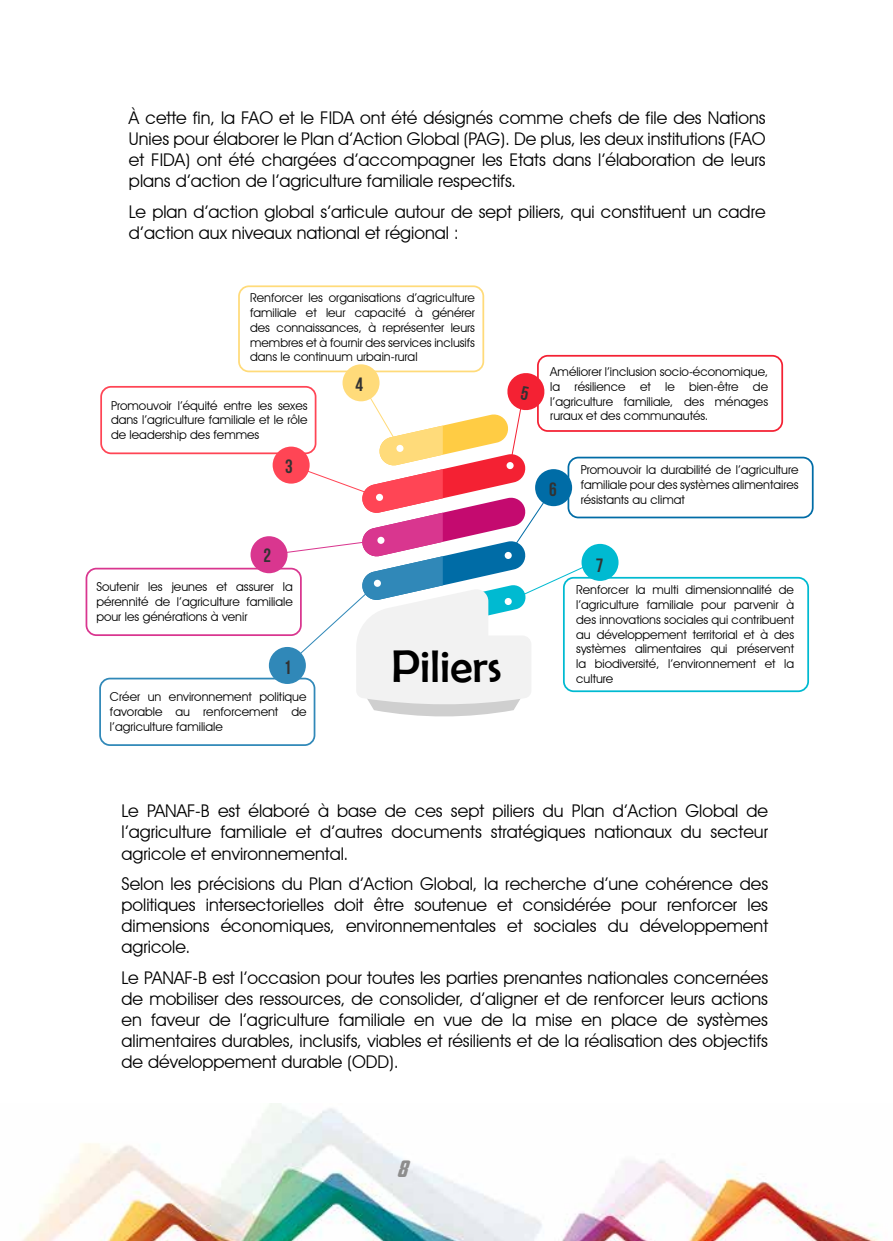
<style>
.page{position:relative;width:893px;height:1241px;background:#fff}
.page>*{position:absolute;margin:0;border:0;box-sizing:border-box;transform-origin:0 0}
.t1{font:45.85px "Berlin Sans FB";color:#000}
.t2{font:22.75px "Avengeance Heroic Avenger Normal";color:#8d8d8d}
.t3{font:700 19.07px "Bebas Neue";color:#323232}
.t4{font:17.5px/21px "Avant Garde IT Cby BT";color:#000;text-align:justify}
.t5{font:12.25px/14.7px "Avant Garde IT Cby BT";color:#000;text-align:justify}
</style>
<div class="page">
<img style="left:23px;top:1103px;width:856px;height:137px">
<svg style="left:343px;top:364px;width:37px;height:37px"></svg>
<div style="left:251px;top:536px;width:37px;height:37px;background:#d9368f;border-radius:50%"></div>
<div style="left:581px;top:544px;width:37px;height:37px;background:#00bad1;border-radius:50%"></div>
<div style="left:99px;top:677px;width:216px;height:68px;border:2px solid #3088b8;border-radius:10px"></div>
<div style="left:86px;top:567px;width:216px;height:69px;border:2px solid #d9368f;border-radius:10px"></div>
<div style="left:100px;top:386px;width:216px;height:68px;border:2px solid #ff4555;border-radius:10px"></div>
<div style="left:537px;top:355px;width:246px;height:77px;border:2px solid #f42133;border-radius:10px"></div>
<div style="left:568px;top:456px;width:246px;height:62px;border:2px solid #006ca6;border-radius:10px"></div>
<div style="left:563px;top:577px;width:246px;height:115px;border:2px solid #00bad1;border-radius:10px"></div>
<div style="left:238px;top:285px;width:246px;height:87px;border:2px solid #ffdb7a;border-radius:10px"></div>
<svg style="left:268px;top:371px;width:329px;height:347px"></svg>
<p class="t4" style="left:129px;top:107px;width:638px">À cette fin, la FAO et le FIDA ont été désignés comme chefs de file des Nations Unies pour élaborer le Plan d’Action Global (PAG). De plus, les deux institutions (FAO et FIDA) ont été chargées d’accompagner les Etats dans l’élaboration de leurs plans d’action de l’agriculture familiale respectifs.</p>
<p class="t4" style="left:129px;top:201px;width:638px">Le plan d’action global s’articule autour de sept piliers, qui constituent un cadre d’action aux niveaux national et régional :</p>
<p class="t5" style="left:250px;top:290px;width:226px">Renforcer les organisations d’agriculture familiale et leur capacité à générer des connaissances, à représenter leurs membres et à fournir des services inclusifs dans le continuum urbain-rural</p>
<p class="t5" style="left:111px;top:398px;width:198px">Promouvoir l’équité entre les sexes dans l’agriculture familiale et le rôle de leadership des femmes</p>
<p class="t3" style="left:285px;top:456px;width:9px">3</p>
<p class="t3" style="left:263px;top:545px;width:9px">2</p>
<p class="t5" style="left:96px;top:579px;width:198px">Soutenir les jeunes et assurer la pérennité de l’agriculture familiale pour les générations à venir</p>
<p class="t3" style="left:284px;top:656px;width:9px">1</p>
<p class="t5" style="left:110px;top:689px;width:198px">Créer un environnement politique favorable au renforcement de l’agriculture familiale</p>
<p class="t3" style="left:355px;top:374px;width:9px">4</p>
<h1 class="t1" style="left:391px;top:641px;width:112px">Piliers</h1>
<p class="t5" style="left:550px;top:364px;width:219px">Améliorer l’inclusion socio-économique, la résilience et le bien-être de l’agriculture familiale, des ménages ruraux et des communautés.</p>
<p class="t3" style="left:549px;top:479px;width:9px">6</p>
<p class="t5" style="left:581px;top:462px;width:219px">Promouvoir la durabilité de l’agriculture familiale pour des systèmes alimentaires résistants au climat</p>
<p class="t3" style="left:596px;top:554px;width:9px">7</p>
<p class="t5" style="left:576px;top:582px;width:219px">Renforcer la multi dimensionnalité de l’agriculture familiale pour parvenir à des innovations sociales qui contribuent au développement territorial et à des systèmes alimentaires qui préservent la biodiversité, l’environnement et la culture</p>
<p class="t4" style="left:122px;top:800px;width:648px">Le PANAF-B est élaboré à base de ces sept piliers du Plan d’Action Global de l’agriculture familiale et d’autres documents stratégiques nationaux du secteur agricole et environnemental.</p>
<p class="t4" style="left:122px;top:873px;width:648px">Selon les précisions du Plan d’Action Global, la recherche d’une cohérence des politiques intersectorielles doit être soutenue et considérée pour renforcer les dimensions économiques, environnementales et sociales du développement agricole.</p>
<p class="t4" style="left:122px;top:967px;width:648px">Le PANAF-B est l’occasion pour toutes les parties prenantes nationales concernées de mobiliser des ressources, de consolider, d’aligner et de renforcer leurs actions en faveur de l’agriculture familiale en vue de la mise en place de systèmes alimentaires durables, inclusifs, viables et résilients et de la réalisation des objectifs de développement durable (ODD).</p>
<h2 class="t2" style="left:397px;top:1153px;width:11px">8</h2>
</div>
